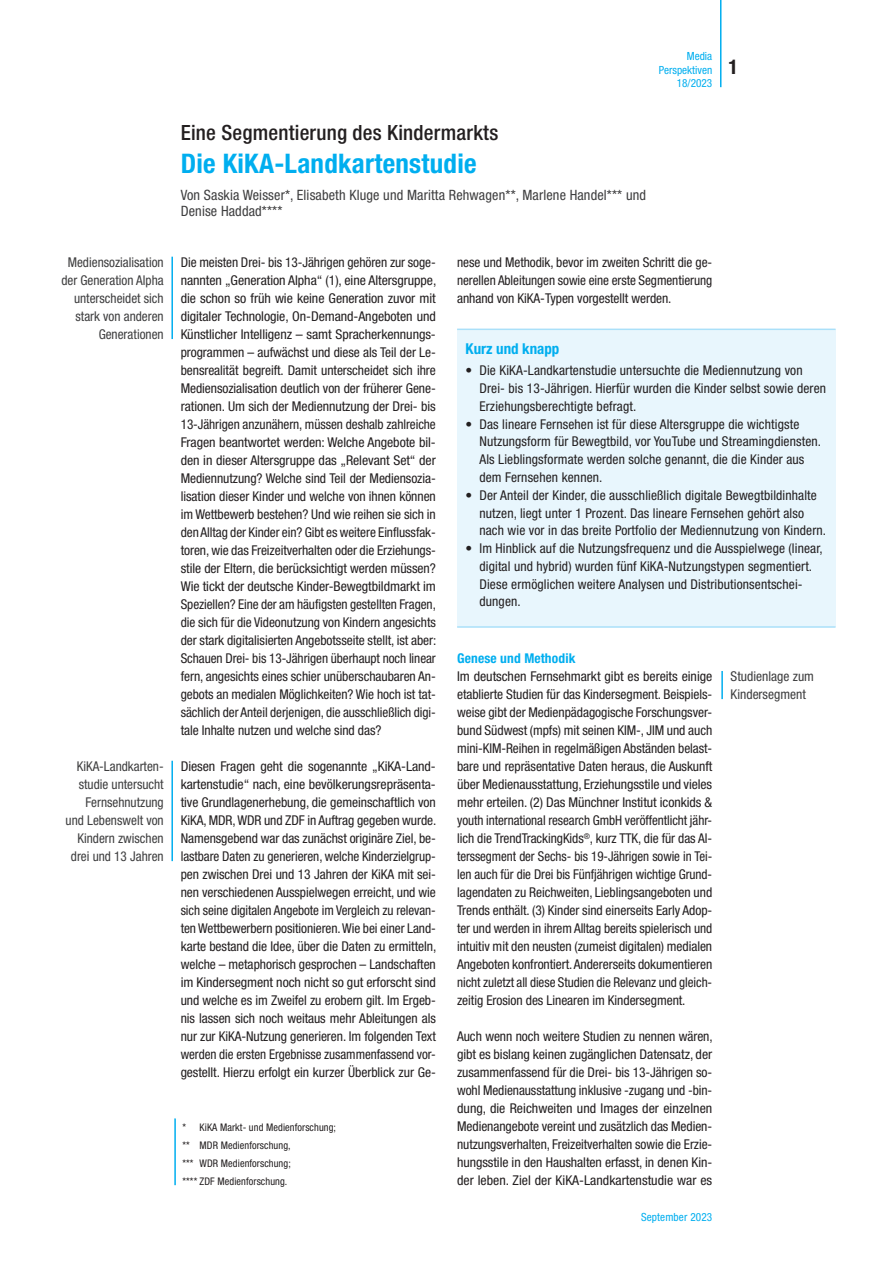
<style>
.page{position:relative;width:893px;height:1263px;background:#fff}
.page>*{position:absolute;margin:0;border:0;box-sizing:border-box;transform-origin:0 0}
.t1{font:700 condensed 27px "Helvetica Neue LT Std";letter-spacing:.01em;color:#00aeef}
.t2{font:500 condensed 21px "Helvetica Neue LT Std";letter-spacing:.01em;color:#231f20}
.t3{font:700 condensed 20.25px "Helvetica Neue LT Std";color:#231f20}
.t4{font:700 condensed 15px "Helvetica Neue LT Std";color:#00aeef}
.t5{font:condensed 14.25px/16.5px "Helvetica Neue LT Std";letter-spacing:.01em;color:#3e3e3f}
.t6{font:condensed 13.5px/18px "Helvetica Neue LT Std";letter-spacing:-.005em;color:#231f20}
.t7{font:condensed 13.5px/18px "Helvetica Neue LT Std";color:#3e3e3f;text-align:right}
.t8{font:700 condensed 13.5px "Helvetica Neue LT Std";letter-spacing:.01em;color:#00aeef}
.t9{font:condensed 11.25px/13.5px "Helvetica Neue LT Std";color:#00aeef;text-align:right}
.t10{font:condensed 10.5px/18px "Helvetica Neue LT Std";letter-spacing:.01em;color:#231f20}
</style>
<div class="page">
<hr style="left:720px;top:0;width:1px;height:87px;background:#00aeef">
<div style="left:457px;top:329px;width:379px;height:298px;background:#e8f6fd"></div>
<hr style="left:457px;top:329px;width:379px;height:1px;background:#aae0f9">
<hr style="left:457px;top:626px;width:379px;height:2px;background:#aae0f9">
<hr style="left:171px;top:257px;width:2px;height:82px;background:#00aeef">
<hr style="left:171px;top:761px;width:2px;height:100px;background:#00aeef">
<hr style="left:721px;top:671px;width:2px;height:28px;background:#00aeef">
<hr style="left:174px;top:1118px;width:2px;height:67px;background:#00aeef">
<p class="t7" style="left:61px;top:253px;width:104px">Mediensozialisation der Generation Alpha unterscheidet sich stark von anderen<br>Generationen</p>
<p class="t7" style="left:66px;top:757px;width:100px">KiKA-Landkarten&shy;studie untersucht<br>Fernsehnutzung und Lebenswelt von<br>Kindern zwischen drei und 13 Jahren</p>
<p class="t9" style="left:659px;top:49px;width:55px">Media<br>Perspektiven<br>18/2023</p>
<h3 class="t3" style="left:728px;top:54px;width:11px">1</h3>
<h2 class="t2" style="left:181px;top:120px;width:319px">Eine Segmentierung des Kindermarkts</h2>
<h1 class="t1" style="left:181px;top:147px;width:297px">Die KiKA-Landkartenstudie</h1>
<p class="t5" style="left:181px;top:186px;width:467px">Von Saskia Weisser*, Elisabeth Kluge und Maritta Rehwagen**, Marlene Handel*** und<br>Denise Haddad****</p>
<p class="t6" style="left:181px;top:253px;width:257px">Die meisten Drei- bis 13-Jährigen gehören zur soge&shy;nannten „Generation Alpha“ (1), eine Altersgruppe, die schon so früh wie keine Generation zuvor mit digitaler Technologie, On-Demand-Angeboten und Künstlicher Intelligenz – samt Spracherkennungs&shy;programmen – aufwächst und diese als Teil der Le&shy;bensrealität begreift. Damit unterscheidet sich ihre Mediensozialisation deutlich von der früherer Gene&shy;rationen. Um sich der Mediennutzung der Drei- bis 13-Jährigen anzunähern, müssen deshalb zahlreiche Fragen beantwortet werden: Welche Angebote bil&shy;den in dieser Altersgruppe das „Relevant Set“ der Mediennutzung? Welche sind Teil der Mediensozia&shy;lisation dieser Kinder und welche von ihnen können im Wettbewerb bestehen? Und wie reihen sie sich in den Alltag der Kinder ein? Gibt es weitere Einflussfak&shy;toren, wie das Freizeitverhalten oder die Erziehungs&shy;stile der Eltern, die berücksichtigt werden müssen?<br>Wie tickt der deutsche Kinder-Bewegtbildmarkt im Speziellen? Eine der am häufigsten gestellten Fragen, die sich für die Videonutzung von Kindern angesichts der stark digitalisierten Angebotsseite stellt, ist aber:<br>Schauen Drei- bis 13-Jährigen überhaupt noch linear fern, angesichts eines schier unüberschaubaren An&shy;gebots an medialen Möglichkeiten? Wie hoch ist tat&shy;sächlich der Anteil derjenigen, die ausschließlich digi&shy;tale Inhalte nutzen und welche sind das?</p>
<p class="t6" style="left:181px;top:757px;width:257px">Diesen Fragen geht die sogenannte „KiKA-Land&shy;kartenstudie“ nach, eine bevölkerungsrepräsenta&shy;tive Grundlagenerhebung, die gemeinschaftlich von KiKA, MDR, WDR und ZDF in Auftrag gegeben wurde.<br>Namensgebend war das zunächst originäre Ziel, be&shy;lastbare Daten zu generieren, welche Kinderzielgrup&shy;pen zwischen Drei und 13 Jahren der KiKA mit sei&shy;nen verschiedenen Ausspielwegen erreicht, und wie sich seine digitalen Angebote im Vergleich zu relevan&shy;ten Wettbewerbern positionieren. Wie bei einer Land&shy;karte bestand die Idee, über die Daten zu ermitteln, welche – metaphorisch gesprochen – Landschaften im Kindersegment noch nicht so gut erforscht sind und welche es im Zweifel zu erobern gilt. Im Ergeb&shy;nis lassen sich noch weitaus mehr Ableitungen als nur zur KiKA-Nutzung generieren. Im folgenden Text werden die ersten Ergebnisse zusammenfassend vor&shy;gestellt. Hierzu erfolgt ein kurzer Überblick zur Ge-</p>
<p class="t10" style="left:183px;top:1118px;width:155px">* KiKA Markt- und Medienforschung; ** MDR Medienforschung,<br>*** WDR Medienforschung;<br>**** ZDF Medienforschung.</p>
<p class="t6" style="left:457px;top:253px;width:257px;text-align:justify">nese und Methodik, bevor im zweiten Schritt die ge&shy;nerellen Ableitungen sowie eine erste Segmentierung anhand von KiKA-Typen vorgestellt werden.</p>
<p class="t4" style="left:466px;top:340px;width:95px">Kurz und knapp</p>
<p class="t6" style="left:479px;top:361px;width:348px;text-indent:-14px">• Die KiKA-Landkartenstudie untersuchte die Mediennutzung von<br>Drei- bis 13-Jährigen. Hierfür wurden die Kinder selbst sowie deren<br>Erziehungsberechtigte befragt.</p>
<p class="t6" style="left:479px;top:415px;width:343px;text-indent:-14px">• Das lineare Fernsehen ist für diese Altersgruppe die wichtigste Nutzungsform für Bewegtbild, vor YouTube und Streamingdiensten.<br>Als Lieblingsformate werden solche genannt, die die Kinder aus dem Fernsehen kennen.</p>
<p class="t6" style="left:479px;top:486px;width:348px;text-indent:-14px">• Der Anteil der Kinder, die ausschließlich digitale Bewegtbildinhalte nutzen, liegt unter 1 Prozent. Das lineare Fernsehen gehört also nach wie vor in das breite Portfolio der Mediennutzung von Kindern.</p>
<p class="t6" style="left:479px;top:539px;width:345px;text-indent:-14px">• Im Hinblick auf die Nutzungsfrequenz und die Ausspielwege (linear, digital und hybrid) wurden fünf KiKA-Nutzungstypen segmentiert.<br>Diese ermöglichen weitere Analysen und Distributionsentschei&shy;dungen.</p>
<p class="t8" style="left:457px;top:650px;width:120px">Genese und Methodik</p>
<p class="t6" style="left:457px;top:667px;width:257px;text-align:justify">Im deutschen Fernsehmarkt gibt es bereits einige etablierte Studien für das Kindersegment. Beispiels&shy;weise gibt der Medienpädagogische Forschungsver&shy;bund Südwest (mpfs) mit seinen KIM-, JIM und auch mini-KIM-Reihen in regelmäßigen Abständen belast&shy;bare und repräsentative Daten heraus, die Auskunft über Medienausstattung, Erziehungsstile und vieles mehr erteilen. (2) Das Münchner Institut iconkids &amp; youth international research GmbH veröffentlicht jähr&shy;lich die TrendTrackingKids<sup>®</sup>, kurz TTK, die für das Al&shy;terssegment der Sechs- bis 19-Jährigen sowie in Tei&shy;len auch für die Drei bis Fünfjährigen wichtige Grund&shy;lagendaten zu Reichweiten, Lieblingsangeboten und Trends enthält. (3) Kinder sind einerseits Early Adop&shy;ter und werden in ihrem Alltag bereits spielerisch und intuitiv mit den neusten (zumeist digitalen) medialen Angeboten konfrontiert. Andererseits dokumentieren nicht zuletzt all diese Studien die Relevanz und gleich&shy;zeitig Erosion des Linearen im Kindersegment.</p>
<p class="t6" style="left:457px;top:1027px;width:257px;text-align:justify">Auch wenn noch weitere Studien zu nennen wären, gibt es bislang keinen zugänglichen Datensatz, der zusammenfassend für die Drei- bis 13-Jährigen so&shy;wohl Medienausstattung inklusive -zugang und -bin&shy;dung, die Reichweiten und Images der einzelnen Medienangebote vereint und zusätzlich das Medien&shy;nutzungsverhalten, Freizeitverhalten sowie die Erzie&shy;hungsstile in den Haushalten erfasst, in denen Kin&shy;der leben. Ziel der KiKA-Landkartenstudie war es</p>
<p class="t9" style="left:641px;top:1210px;width:73px">September 2023</p>
<p class="t7" style="left:731px;top:667px;width:85px;text-align:left">Studienlage zum<br>Kindersegment</p>
</div>
